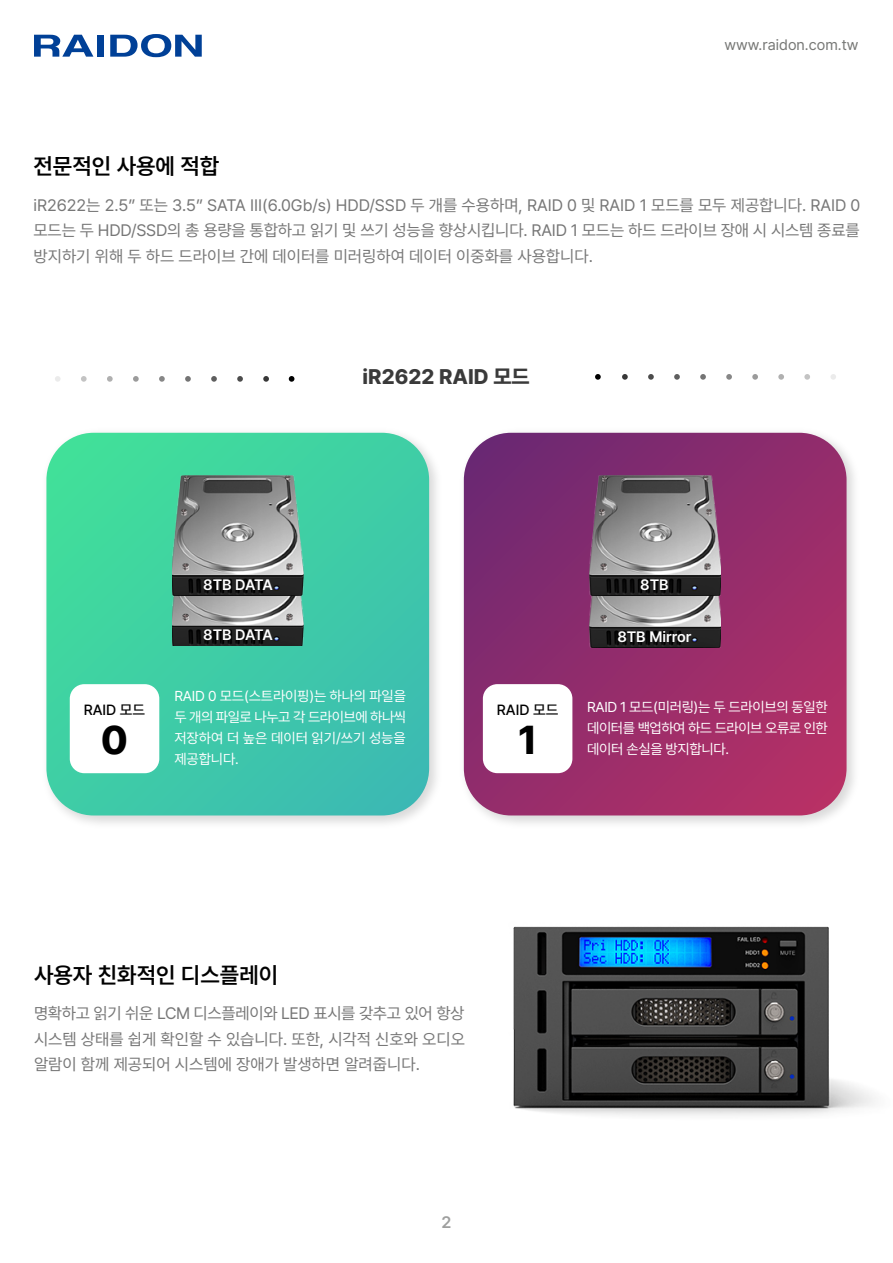
<style>
.page{position:relative;width:893px;height:1263px;background:#fff}
.page>*{position:absolute;margin:0;border:0;box-sizing:border-box;transform-origin:0 0}
.t1{font:800 39.9px "Pretendard";color:#000}
.t2{font:600 22.5px "Pretendard";color:#000}
.t3{font:800 21px "Pretendard";color:#3a3a3a}
.t4{font:16.5px/25.5px "Pretendard";color:#777;text-align:justify}
.t5{font:600 16.5px "Pretendard";color:#9e9f9e}
.t6{font:600 15px "Pretendard";color:#fff}
.t7{font:15px "Pretendard";letter-spacing:.005em;color:#777876}
.t8{font:500 14.7px "Pretendard";color:#000}
.t9{font:14.25px/21px "Pretendard";letter-spacing:-.025em;color:#fff;text-align:justify}
</style>
<div class="page">
<svg style="left:34px;top:35px;width:59px;height:22px"></svg>
<div style="left:97px;top:35px;width:7px;height:22px;background:#004097"></div>
<svg style="left:110px;top:34px;width:92px;height:23px"></svg>
<img style="left:513px;top:926px;width:362px;height:190px">
<img style="left:71px;top:432px;width:366px;height:392px">
<svg style="left:46px;top:433px;width:383px;height:382px;background:#41cda7"></svg>
<div style="left:70px;top:684px;width:89px;height:89px;background:#fff;border-radius:15px"></div>
<img style="left:172px;top:595px;width:131px;height:50px">
<img style="left:172px;top:475px;width:131px;height:120px">
<img style="left:463px;top:432px;width:391px;height:392px">
<svg style="left:464px;top:433px;width:382px;height:382px;background:#952f6d"></svg>
<div style="left:483px;top:684px;width:89px;height:89px;background:#fff;border-radius:15px"></div>
<img style="left:590px;top:595px;width:131px;height:53px">
<img style="left:590px;top:475px;width:131px;height:120px">
<svg style="left:622px;top:374px;width:6px;height:6px"></svg>
<svg style="left:648px;top:374px;width:6px;height:6px"></svg>
<svg style="left:674px;top:374px;width:6px;height:6px"></svg>
<svg style="left:700px;top:374px;width:6px;height:6px"></svg>
<svg style="left:726px;top:374px;width:6px;height:6px"></svg>
<svg style="left:752px;top:374px;width:6px;height:6px"></svg>
<svg style="left:778px;top:374px;width:6px;height:6px"></svg>
<svg style="left:804px;top:374px;width:6px;height:6px"></svg>
<svg style="left:831px;top:374px;width:5px;height:6px"></svg>
<svg style="left:595px;top:374px;width:6px;height:6px"></svg>
<svg style="left:55px;top:376px;width:6px;height:6px"></svg>
<svg style="left:81px;top:376px;width:6px;height:6px"></svg>
<svg style="left:107px;top:376px;width:6px;height:6px"></svg>
<svg style="left:133px;top:376px;width:6px;height:6px"></svg>
<svg style="left:159px;top:376px;width:6px;height:6px"></svg>
<svg style="left:185px;top:376px;width:6px;height:6px"></svg>
<svg style="left:211px;top:376px;width:6px;height:6px"></svg>
<svg style="left:237px;top:376px;width:6px;height:6px"></svg>
<svg style="left:263px;top:376px;width:6px;height:6px"></svg>
<svg style="left:289px;top:376px;width:5px;height:6px"></svg>
<p class="t7" style="left:725px;top:34px;width:136px">www.raidon.com.tw</p>
<h2 class="t2" style="left:33px;top:150px;width:187px">전문적인 사용에 적합</h2>
<p class="t4" style="left:33px;top:192px;width:828px">iR2622는 2.5” 또는 3.5” SATA III(6.0Gb/s) HDD/SSD 두 개를 수용하며, RAID 0 및 RAID 1 모드를 모두 제공합니다. RAID 0 모드는 두 HDD/SSD의 총 용량을 통합하고 읽기 및 쓰기 성능을 향상시킵니다. RAID 1 모드는 하드 드라이브 장애 시 시스템 종료를 방지하기 위해 두 하드 드라이브 간에 데이터를 미러링하여 데이터 이중화를 사용합니다.</p>
<p class="t3" style="left:363px;top:361px;width:169px">iR2622 RAID 모드</p>
<p class="t8" style="left:84px;top:699px;width:63px">RAID 모드</p>
<h1 class="t1" style="left:101px;top:710px;width:29px">0</h1>
<p class="t6" style="left:203px;top:574px;width:71px">8TB DATA</p>
<p class="t6" style="left:203px;top:624px;width:71px">8TB DATA</p>
<p class="t9" style="left:174px;top:685px;width:233px">RAID 0 모드(스트라이핑)는 하나의 파일을 두 개의 파일로 나누고 각 드라이브에 하나씩 저장하여 더 높은 데이터 읽기/쓰기 성능을 제공합니다.</p>
<p class="t8" style="left:497px;top:699px;width:63px">RAID 모드</p>
<h1 class="t1" style="left:518px;top:710px;width:21px">1</h1>
<p class="t6" style="left:640px;top:574px;width:30px">8TB</p>
<p class="t6" style="left:617px;top:626px;width:76px">8TB Mirror</p>
<p class="t9" style="left:587px;top:696px;width:242px">RAID 1 모드(미러링)는 두 드라이브의 동일한 데이터를 백업하여 하드 드라이브 오류로 인한 데이터 손실을 방지합니다.</p>
<h2 class="t2" style="left:34px;top:958px;width:246px">사용자 친화적인 디스플레이</h2>
<p class="t4" style="left:34px;top:1000px;width:433px">명확하고 읽기 쉬운 LCM 디스플레이와 LED 표시를 갖추고 있어 항상 시스템 상태를 쉽게 확인할 수 있습니다. 또한, 시각적 신호와 오디오 알람이 함께 제공되어 시스템에 장애가 발생하면 알려줍니다.</p>
<p class="t5" style="left:441px;top:1211px;width:11px">2</p>
</div>
